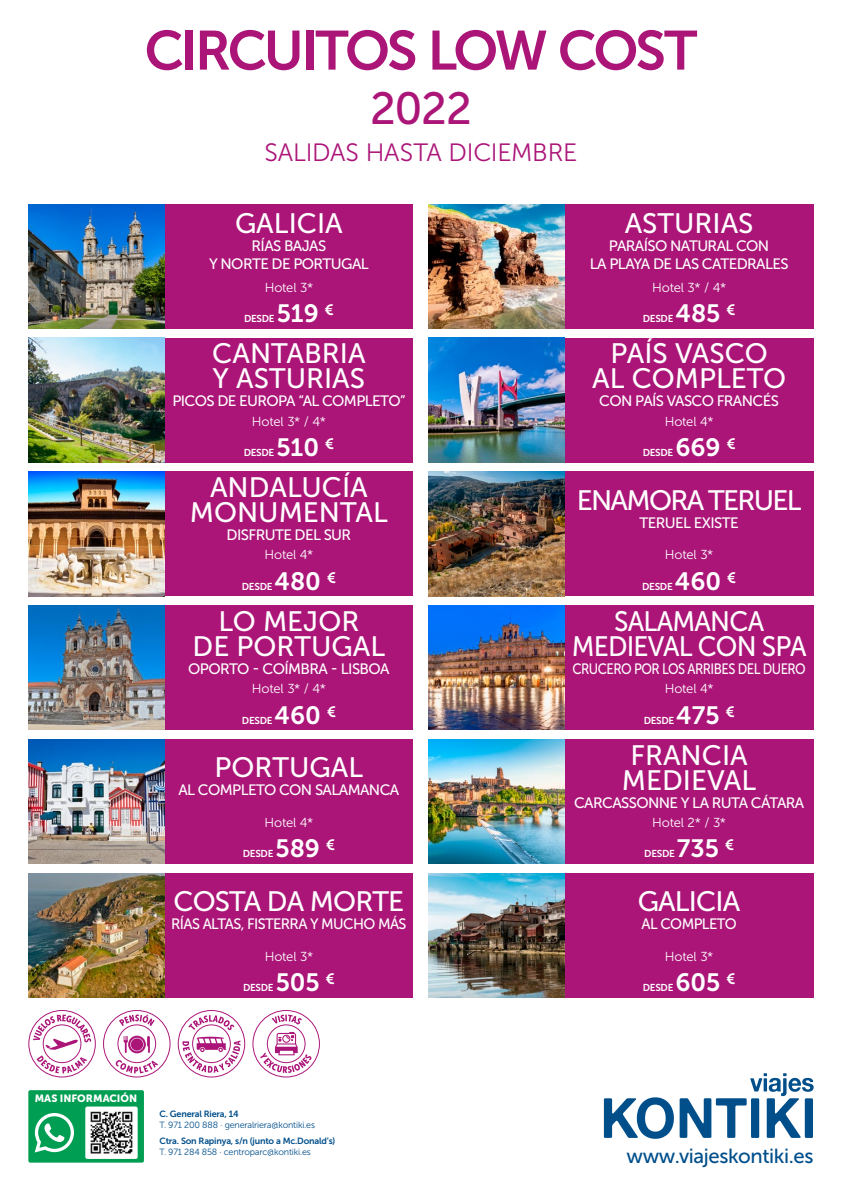
<style>
.page{position:relative;width:842px;height:1191px;background:#fff}
.page>*{position:absolute;margin:0;border:0;box-sizing:border-box;transform-origin:0 0}
.t1{font:55px "Museo Sans 700";letter-spacing:-.06em;color:#ab1578}
.t2{font:45px "Museo Sans 500";color:#ab1578}
.t3{font:28px/25px "Museo Sans 500";color:#fff;text-align:center}
.t4{font:28px/25px "Museo Sans 500";letter-spacing:-.03em;color:#fff;text-align:center;scale:.94 1}
.t5{font:28px "Museo Sans 500";letter-spacing:-.03em;color:#fff}
.t6{font:28px "Museo Sans 500";letter-spacing:-.06em;color:#fff}
.t7{font:25px "Museo Sans 700";color:#fff}
.t8{font:25px "Museo Sans 300";letter-spacing:-.01em;color:#ab1578}
.t9{font:20.3px "Museo Sans 500";letter-spacing:-.02em;color:#004f8b}
.t10{font:15px/18px "Museo Sans 500";letter-spacing:-.04em;color:#fff;text-align:center}
.t11{font:15px "Museo Sans 500";letter-spacing:-.04em;color:#fff;scale:.86 1}
.t12{font:13px "Museo Sans 300";letter-spacing:-.01em;color:#fff}
.t13{font:10.5px "Museo Sans 900";color:#fff}
.t14{font:10px "Museo Sans 700";letter-spacing:-.03em;color:#fff}
.t15{font:9px "Museo Sans 300";letter-spacing:-.02em;color:#004f8b}
.t16{font:9px "Museo Sans 700";letter-spacing:-.02em;color:#004f8b}
</style>
<div class="page">
<svg style="left:604px;top:1097px;width:70px;height:41px"></svg>
<svg style="left:680px;top:1073px;width:134px;height:65px"></svg>
<div style="left:28px;top:1090px;width:116px;height:72px;background:#009e52;border-radius:2px"></div>
<img style="left:85px;top:1106px;width:53px;height:52px">
<svg style="left:35px;top:1113px;width:39px;height:39px"></svg>
<div style="left:164px;top:204px;width:249px;height:124px;background:#ab1578"></div>
<div style="left:164px;top:338px;width:249px;height:124px;background:#ab1578"></div>
<div style="left:164px;top:472px;width:249px;height:124px;background:#ab1578"></div>
<div style="left:164px;top:605px;width:249px;height:125px;background:#ab1578"></div>
<div style="left:164px;top:739px;width:249px;height:124px;background:#ab1578"></div>
<div style="left:164px;top:873px;width:249px;height:124px;background:#ab1578"></div>
<div style="left:565px;top:873px;width:249px;height:124px;background:#ab1578"></div>
<div style="left:565px;top:739px;width:249px;height:124px;background:#ab1578"></div>
<div style="left:565px;top:605px;width:249px;height:125px;background:#ab1578"></div>
<div style="left:565px;top:338px;width:249px;height:124px;background:#ab1578"></div>
<div style="left:565px;top:204px;width:249px;height:124px;background:#ab1578"></div>
<img style="left:28px;top:204px;width:136px;height:124px">
<img style="left:429px;top:204px;width:136px;height:124px">
<img style="left:28px;top:338px;width:136px;height:124px">
<img style="left:429px;top:338px;width:136px;height:124px">
<img style="left:28px;top:605px;width:136px;height:125px">
<img style="left:429px;top:605px;width:136px;height:125px">
<img style="left:28px;top:472px;width:136px;height:124px">
<img style="left:28px;top:739px;width:136px;height:124px">
<img style="left:429px;top:739px;width:136px;height:124px">
<img style="left:28px;top:873px;width:136px;height:124px">
<img style="left:429px;top:873px;width:136px;height:124px">
<svg style="left:28px;top:1010px;width:68px;height:67px"></svg>
<svg style="left:178px;top:1010px;width:67px;height:67px"></svg>
<svg style="left:252px;top:1010px;width:68px;height:67px"></svg>
<svg style="left:103px;top:1010px;width:68px;height:67px"></svg>
<div style="left:565px;top:472px;width:249px;height:124px;background:#ab1578"></div>
<img style="left:429px;top:472px;width:136px;height:124px">
<h1 class="t1" style="left:145px;top:20px;width:554px">CIRCUITOS LOW COST</h1>
<h2 class="t2" style="left:370px;top:83px;width:103px">2022</h2>
<h3 class="t8" style="left:265px;top:139px;width:314px">SALIDAS HASTA DICIEMBRE</h3>
<h3 class="t3" style="left:235px;top:211px;width:109px">GALICIA</h3>
<p class="t10" style="left:209px;top:237px;width:161px">RÍAS BAJAS<br>Y NORTE DE PORTUGAL</p>
<h3 class="t3" style="left:625px;top:211px;width:130px">ASTURIAS</h3>
<p class="t10" style="left:590px;top:237px;width:200px">PARAÍSO NATURAL CON<br>LA PLAYA DE LAS CATEDRALES</p>
<p class="t12" style="left:265px;top:280px;width:50px">Hotel 3*</p>
<p class="t12" style="left:652px;top:280px;width:75px">Hotel 3* / 4*</p>
<p class="t14" style="left:244px;top:313px;width:32px">DESDE</p>
<h3 class="t7" style="left:277px;top:300px;width:59px">519 <sup>€</sup></h3>
<p class="t14" style="left:643px;top:313px;width:32px">DESDE</p>
<h3 class="t7" style="left:675px;top:300px;width:61px">485 <sup>€</sup></h3>
<h3 class="t3" style="left:212px;top:341px;width:155px;text-align:left">CANTABRIA<br>Y ASTURIAS</h3>
<p class="t10" style="left:172px;top:392px;width:235px">PICOS DE EUROPA “AL COMPLETO”</p>
<h3 class="t3" style="left:592px;top:341px;width:196px">PAÍS VASCO<br>AL COMPLETO</h3>
<p class="t10" style="left:599px;top:392px;width:181px">CON PAÍS VASCO FRANCÉS</p>
<p class="t12" style="left:252px;top:414px;width:75px">Hotel 3* / 4*</p>
<p class="t12" style="left:665px;top:414px;width:50px">Hotel 4*</p>
<p class="t14" style="left:244px;top:447px;width:32px">DESDE</p>
<h3 class="t7" style="left:276px;top:433px;width:59px">510 <sup>€</sup></h3>
<p class="t14" style="left:643px;top:447px;width:32px">DESDE</p>
<h3 class="t7" style="left:675px;top:433px;width:62px">669 <sup>€</sup></h3>
<h3 class="t3" style="left:190px;top:475px;width:200px">ANDALUCÍA<br>MONUMENTAL</h3>
<p class="t10" style="left:227px;top:526px;width:126px">DISFRUTE DEL SUR</p>
<h3 class="t6" style="left:577px;top:484px;width:226px">ENAMORA TERUEL</h3>
<p class="t10" style="left:640px;top:513px;width:101px">TERUEL EXISTE</p>
<p class="t12" style="left:264px;top:548px;width:50px">Hotel 4*</p>
<p class="t12" style="left:665px;top:548px;width:50px">Hotel 3*</p>
<p class="t14" style="left:242px;top:581px;width:32px">DESDE</p>
<h3 class="t7" style="left:274px;top:567px;width:63px">480 <sup>€</sup></h3>
<p class="t14" style="left:642px;top:581px;width:32px">DESDE</p>
<h3 class="t7" style="left:675px;top:567px;width:63px">460 <sup>€</sup></h3>
<h3 class="t3" style="left:193px;top:609px;width:194px">LO MEJOR<br>DE PORTUGAL</h3>
<p class="t10" style="left:188px;top:659px;width:203px">OPORTO - COÍMBRA - LISBOA</p>
<h3 class="t4" style="left:572px;top:609px;width:251px">SALAMANCA<br>MEDIEVAL CON SPA</h3>
<p class="t11" style="left:572px;top:660px;width:273px">CRUCERO POR LOS ARRIBES DEL DUERO</p>
<p class="t12" style="left:252px;top:682px;width:75px">Hotel 3* / 4*</p>
<p class="t12" style="left:665px;top:682px;width:50px">Hotel 4*</p>
<p class="t14" style="left:242px;top:714px;width:32px">DESDE</p>
<h3 class="t7" style="left:275px;top:701px;width:63px">460 <sup>€</sup></h3>
<p class="t14" style="left:644px;top:714px;width:32px">DESDE</p>
<h3 class="t7" style="left:676px;top:701px;width:60px">475 <sup>€</sup></h3>
<h3 class="t3" style="left:215px;top:755px;width:150px">PORTUGAL</h3>
<p class="t10" style="left:178px;top:781px;width:222px">AL COMPLETO CON SALAMANCA</p>
<h3 class="t3" style="left:622px;top:742px;width:136px">FRANCIA<br>MEDIEVAL</h3>
<p class="t10" style="left:574px;top:793px;width:232px">CARCASSONNE Y LA RUTA CÁTARA</p>
<p class="t12" style="left:264px;top:815px;width:50px">Hotel 4*</p>
<p class="t12" style="left:652px;top:815px;width:75px">Hotel 2* / 3*</p>
<p class="t14" style="left:243px;top:848px;width:32px">DESDE</p>
<h3 class="t7" style="left:275px;top:835px;width:61px">589 <sup>€</sup></h3>
<p class="t14" style="left:644px;top:848px;width:32px">DESDE</p>
<h3 class="t7" style="left:677px;top:835px;width:59px">735 <sup>€</sup></h3>
<h3 class="t5" style="left:173px;top:886px;width:232px">COSTA DA MORTE</h3>
<p class="t10" style="left:171px;top:914px;width:237px">RÍAS ALTAS, FISTERRA Y MUCHO MÁS</p>
<h3 class="t5" style="left:638px;top:886px;width:104px">GALICIA</h3>
<p class="t10" style="left:642px;top:914px;width:97px">AL COMPLETO</p>
<p class="t12" style="left:265px;top:949px;width:50px">Hotel 3*</p>
<p class="t12" style="left:665px;top:949px;width:50px">Hotel 3*</p>
<p class="t14" style="left:243px;top:982px;width:32px">DESDE</p>
<h3 class="t7" style="left:276px;top:968px;width:61px">505 <sup>€</sup></h3>
<p class="t14" style="left:643px;top:982px;width:32px">DESDE</p>
<h3 class="t7" style="left:675px;top:968px;width:61px">605 <sup>€</sup></h3>
<p class="t13" style="left:35px;top:1092px;width:104px">MAS INFORMACIÓN</p>
<p class="t16" style="left:159px;top:1109px;width:81px">C. General Riera, 14</p>
<p class="t15" style="left:159px;top:1120px;width:157px">T. 971 200 888 · generalriera@kontiki.es</p>
<p class="t16" style="left:159px;top:1136px;width:177px">Ctra. Son Rapinya, s/n (junto a Mc.Donald’s)</p>
<p class="t15" style="left:159px;top:1147px;width:153px">T. 971 284 858 · centroparc@kontiki.es</p>
<h3 class="t9" style="left:627px;top:1144px;width:188px">www.viajeskontiki.es</h3>
</div>
